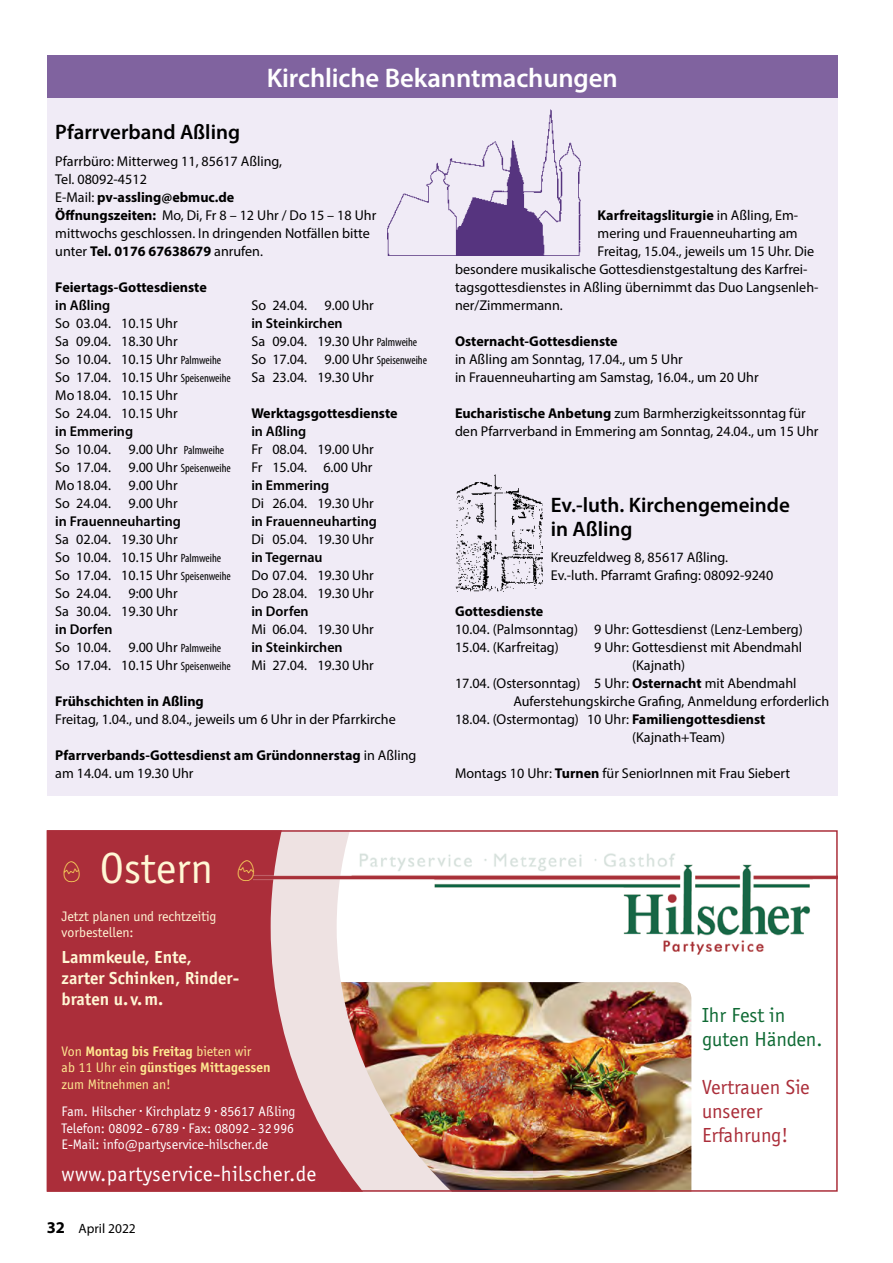
<style>
.page{position:relative;width:893px;height:1263px;background:#fff}
.page>*{position:absolute;margin:0;border:0;box-sizing:border-box;transform-origin:0 0}
.t1{font:45px "Officina Sans";color:#fff7d5}
.Bauantrag_semibold_1{font:600 27px "Myriad Pro";letter-spacing:-.005em;color:#fff}
.t2{font:21.75px "Officina Sans";letter-spacing:.02em;color:#fff}
.Head_14_reg_-_2_Zeil{font:600 21px/24px "Myriad Pro";color:#000}
.t3{font:21px/24px "Officina Sans";color:#ab2e3a}
.t4{font:21px/24px "Officina Sans";color:#0f6a34}
.Head_14_semib_-_1_Ze{font:600 21px "Myriad Pro";color:#000}
.t5{font:700 18px/21px "Officina Sans";color:#fff7d5}
.allg__Fließtext{font:14.25px/18px "Myriad Pro";color:#000}
.allg__Fließtext-2{font:700 14.25px/18px "Myriad Pro";color:#000}
.allg__Fließtext-3{font:600 14.25px "Myriad Pro";color:#000}
.t6{font:14.25px/16.5px "Officina Sans";color:#fff;text-align:justify}
.t7{font:14.25px/16.5px "Officina Sans";color:#ffea91}
.Kirchengemeinde_Head{font:14.25px/18px "Myriad Pro";color:#000}
.t8{font:14.25px/16.5px "Officina Sans";color:#fff7d5}
.t9{font:13.5px "Myriad Pro";color:#000}
.s1{font-weight:700}
.s2{font-stretch:condensed;font-size:12px}
.s3{font-weight:400}
.s4{font-weight:700;font-size:16.5px}
</style>
<div class="page">
<div style="left:47px;top:77px;width:791px;height:719px;background:#f0ebf6"></div>
<div style="left:47px;top:55px;width:791px;height:43px;background:#80639f"></div>
<img style="left:455px;top:474px;width:87px;height:117px">
<img style="left:387px;top:109px;width:194px;height:147px">
<img style="left:538px;top:982px;width:153px;height:207px">
<div style="left:50px;top:833px;width:188px;height:356px;background:#ab2e3a"></div>
<img style="left:238px;top:833px;width:300px;height:356px">
<img style="left:253px;top:833px;width:582px;height:127px">
<div style="left:47px;top:830px;width:791px;height:362px;border:2px solid #ab2e3a"></div>
<svg style="left:62px;top:861px;width:19px;height:22px"></svg>
<svg style="left:236px;top:859px;width:20px;height:24px"></svg>
<p class="Bauantrag_semibold_1" style="left:267px;top:60px;width:353px">Kirchliche Bekanntmachungen</p>
<p class="Head_14_semib_-_1_Ze" style="left:55px;top:118px;width:186px">Pfarrverband Aßling</p>
<p class="allg__Fließtext" style="left:55px;top:152px;width:228px">Pfarrbüro: Mitterweg 11, 85617 Aßling,<br>Tel. 08092-4512<br>E-Mail: <span class="s1">pv-assling@ebmuc.de</span></p>
<p class="allg__Fließtext" style="left:55px;top:206px;width:323px"><span class="s1">Öffnungszeiten:</span> Mo, Di, Fr 8 – 12 Uhr / Do 15 – 18 Uhr</p>
<p class="allg__Fließtext" style="left:55px;top:224px;width:316px">mittwochs geschlossen. In dringenden Notfällen bitte unter <span class="s1">Tel. 0176 67638679</span> anrufen.</p>
<p class="allg__Fließtext-2" style="left:55px;top:277px;width:153px">Feiertags-Gottesdienste</p>
<p class="allg__Fließtext-3" style="left:55px;top:296px;width:56px">in Aßling</p>
<p class="allg__Fließtext" style="left:55px;top:314px;width:124px">So 03.04. 10.15 Uhr</p>
<p class="allg__Fließtext" style="left:55px;top:332px;width:124px">Sa 09.04. 18.30 Uhr</p>
<p class="allg__Fließtext" style="left:55px;top:350px;width:167px">So 10.04. 10.15 Uhr <span class="s2">Palmweihe</span></p>
<p class="allg__Fließtext" style="left:55px;top:368px;width:177px">So 17.04. 10.15 Uhr <span class="s2">Speisenweihe</span></p>
<p class="allg__Fließtext" style="left:55px;top:386px;width:124px">Mo18.04. 10.15 Uhr</p>
<p class="allg__Fließtext" style="left:55px;top:404px;width:124px">So 24.04. 10.15 Uhr</p>
<p class="allg__Fließtext-3" style="left:55px;top:422px;width:79px">in Emmering</p>
<p class="allg__Fließtext" style="left:55px;top:440px;width:170px">So 10.04. 9.00 Uhr <span class="s2">Palmweihe</span></p>
<p class="allg__Fließtext" style="left:55px;top:458px;width:177px">So 17.04. 9.00 Uhr <span class="s2">Speisenweihe</span></p>
<p class="allg__Fließtext" style="left:55px;top:476px;width:124px">Mo18.04. 9.00 Uhr</p>
<p class="allg__Fließtext" style="left:55px;top:494px;width:124px">So 24.04. 9.00 Uhr</p>
<p class="allg__Fließtext-3" style="left:55px;top:512px;width:127px">in Frauenneuharting</p>
<p class="allg__Fließtext" style="left:55px;top:530px;width:124px">Sa 02.04. 19.30 Uhr</p>
<p class="allg__Fließtext" style="left:55px;top:548px;width:167px">So 10.04. 10.15 Uhr <span class="s2">Palmweihe</span></p>
<p class="allg__Fließtext" style="left:55px;top:566px;width:177px">So 17.04. 10.15 Uhr <span class="s2">Speisenweihe</span></p>
<p class="allg__Fließtext" style="left:55px;top:584px;width:124px">So 24.04. 9:00 Uhr</p>
<p class="allg__Fließtext" style="left:55px;top:602px;width:124px">Sa 30.04. 19.30 Uhr</p>
<p class="allg__Fließtext-3" style="left:55px;top:620px;width:59px">in Dorfen</p>
<p class="allg__Fließtext" style="left:55px;top:638px;width:167px">So 10.04. 9.00 Uhr <span class="s2">Palmweihe</span></p>
<p class="allg__Fließtext" style="left:55px;top:656px;width:177px">So 17.04. 10.15 Uhr <span class="s2">Speisenweihe</span></p>
<p class="allg__Fließtext" style="left:251px;top:296px;width:124px">So 24.04. 9.00 Uhr</p>
<p class="allg__Fließtext-3" style="left:251px;top:314px;width:93px">in Steinkirchen</p>
<p class="allg__Fließtext" style="left:251px;top:332px;width:167px">Sa 09.04. 19.30 Uhr <span class="s2">Palmweihe</span></p>
<p class="allg__Fließtext" style="left:251px;top:350px;width:177px">So 17.04. 9.00 Uhr <span class="s2">Speisenweihe</span></p>
<p class="allg__Fließtext" style="left:251px;top:368px;width:124px">Sa 23.04. 19.30 Uhr</p>
<p class="allg__Fließtext-2" style="left:251px;top:403px;width:148px">Werktagsgottesdienste</p>
<p class="allg__Fließtext-3" style="left:251px;top:422px;width:56px">in Aßling</p>
<p class="allg__Fließtext" style="left:251px;top:440px;width:124px">Fr 08.04. 19.00 Uhr</p>
<p class="allg__Fließtext" style="left:251px;top:458px;width:123px">Fr 15.04. 6.00 Uhr</p>
<p class="allg__Fließtext-3" style="left:251px;top:476px;width:79px">in Emmering</p>
<p class="allg__Fließtext" style="left:251px;top:494px;width:124px">Di 26.04. 19.30 Uhr</p>
<p class="allg__Fließtext-3" style="left:251px;top:512px;width:127px">in Frauenneuharting</p>
<p class="allg__Fließtext" style="left:251px;top:530px;width:124px">Di 05.04. 19.30 Uhr</p>
<p class="allg__Fließtext-3" style="left:251px;top:548px;width:73px">in Tegernau</p>
<p class="allg__Fließtext" style="left:251px;top:566px;width:124px">Do 07.04. 19.30 Uhr</p>
<p class="allg__Fließtext" style="left:251px;top:584px;width:124px">Do 28.04. 19.30 Uhr</p>
<p class="allg__Fließtext-3" style="left:251px;top:602px;width:59px">in Dorfen</p>
<p class="allg__Fließtext" style="left:251px;top:620px;width:124px">Mi 06.04. 19.30 Uhr</p>
<p class="allg__Fließtext-3" style="left:251px;top:638px;width:93px">in Steinkirchen</p>
<p class="allg__Fließtext" style="left:251px;top:656px;width:124px">Mi 27.04. 19.30 Uhr</p>
<p class="allg__Fließtext-2" style="left:55px;top:691px;width:150px">Frühschichten in Aßling</p>
<p class="allg__Fließtext" style="left:55px;top:710px;width:342px">Freitag, 1.04., und 8.04., jeweils um 6 Uhr in der Pfarrkirche</p>
<p class="allg__Fließtext-2" style="left:55px;top:745px;width:363px">Pfarrverbands-Gottesdienst am Gründonnerstag <span class="s3">in Aßling am 14.04. um 19.30 Uhr</span></p>
<p class="allg__Fließtext-2" style="left:598px;top:205px;width:202px">Karfreitagsliturgie <span class="s3">in Aßling, Em-</span></p>
<p class="allg__Fließtext" style="left:598px;top:224px;width:202px">mering und Frauenneuharting am</p>
<p class="allg__Fließtext" style="left:598px;top:242px;width:218px">Freitag, 15.04., jeweils um 15 Uhr. Die</p>
<p class="allg__Fließtext" style="left:455px;top:260px;width:354px">besondere musikalische Gottesdienstgestaltung des Karfrei-</p>
<p class="allg__Fließtext" style="left:455px;top:278px;width:365px">tagsgottesdienstes in Aßling übernimmt das Duo Langsenleh-</p>
<p class="allg__Fließtext" style="left:455px;top:296px;width:109px">ner/Zimmermann.</p>
<p class="allg__Fließtext" style="left:455px;top:332px;width:305px"><span class="s1">Osternacht-Gottesdienste<br></span>in Aßling am Sonntag, 17.04., um 5 Uhr<br>in Frauenneuharting am Samstag, 16.04., um 20 Uhr</p>
<p class="allg__Fließtext" style="left:455px;top:404px;width:365px"><span class="s1">Eucharistische Anbetung</span> zum Barmherzigkeitssonntag für den Pfarrverband in Emmering am Sonntag, 24.04., um 15 Uhr</p>
<p class="Head_14_reg_-_2_Zeil" style="left:551px;top:492px;width:241px">Ev.-luth. Kirchengemeinde in Aßling</p>
<p class="Kirchengemeinde_Head" style="left:551px;top:548px;width:224px">Kreuzfeldweg 8, 85617 Aßling.<br>Ev.-luth. Pfarramt Grafing: 08092-9240</p>
<p class="allg__Fließtext-2" style="left:455px;top:601px;width:90px">Gottesdienste</p>
<p class="allg__Fließtext" style="left:455px;top:620px;width:349px">10.04. (Palmsonntag) 9 Uhr: Gottesdienst (Lenz-Lemberg)</p>
<p class="allg__Fließtext" style="left:455px;top:638px;width:105px">15.04. (Karfreitag)</p>
<p class="allg__Fließtext" style="left:632px;top:638px;width:172px;text-indent:-38px">9 Uhr: Gottesdienst mit Abendmahl (Kajnath)</p>
<p class="allg__Fließtext" style="left:455px;top:674px;width:343px">17.04. (Ostersonntag) 5 Uhr: <span class="s1">Osternacht</span> mit Abendmahl</p>
<p class="allg__Fließtext" style="left:513px;top:692px;width:317px">Auferstehungskirche Grafing, Anmeldung erforderlich</p>
<p class="allg__Fließtext" style="left:632px;top:710px;width:135px;text-indent:-177px">18.04. (Ostermontag) 10 Uhr: <span class="s1">Familiengottesdienst </span>(Kajnath+Team)</p>
<p class="allg__Fließtext" style="left:455px;top:764px;width:337px">Montags 10 Uhr: <span class="s1">Turnen</span> für SeniorInnen mit Frau Siebert</p>
<h1 class="t1" style="left:100px;top:843px;width:115px">Ostern</h1>
<p class="t8" style="left:62px;top:908px;width:156px">Jetzt planen und rechtzeitig vorbestellen:</p>
<p class="t5" style="left:62px;top:946px;width:179px">Lammkeule, Ente, zarter Schinken, Rinder&shy;braten u. v.m.</p>
<p class="t7" style="left:62px;top:1043px;width:210px">Von <span class="s1">Montag bis Freitag</span> bieten wir<br>ab 11 Uhr ein <span class="s1">günstiges Mittagessen </span>zum Mitnehmen an!</p>
<p class="t6" style="left:62px;top:1103px;width:235px">Fam. Hilscher · Kirchplatz 9 · 85617 Aßling Telefon: 08092 - 6789 · Fax: 08092 - 32 996<br>E-Mail: info@partyservice-hilscher.de</p>
<h3 class="t2" style="left:62px;top:1161px;width:256px">www.partyservice-hilscher.de</h3>
<p class="t9" style="left:47px;top:1220px;width:91px"><span class="s4">32</span> April 2022</p>
<h3 class="t4" style="left:702px;top:1003px;width:122px">Ihr Fest in guten Händen.</h3>
<h3 class="t3" style="left:702px;top:1076px;width:109px">Vertrauen Sie unserer<br>Erfahrung!</h3>
</div>
